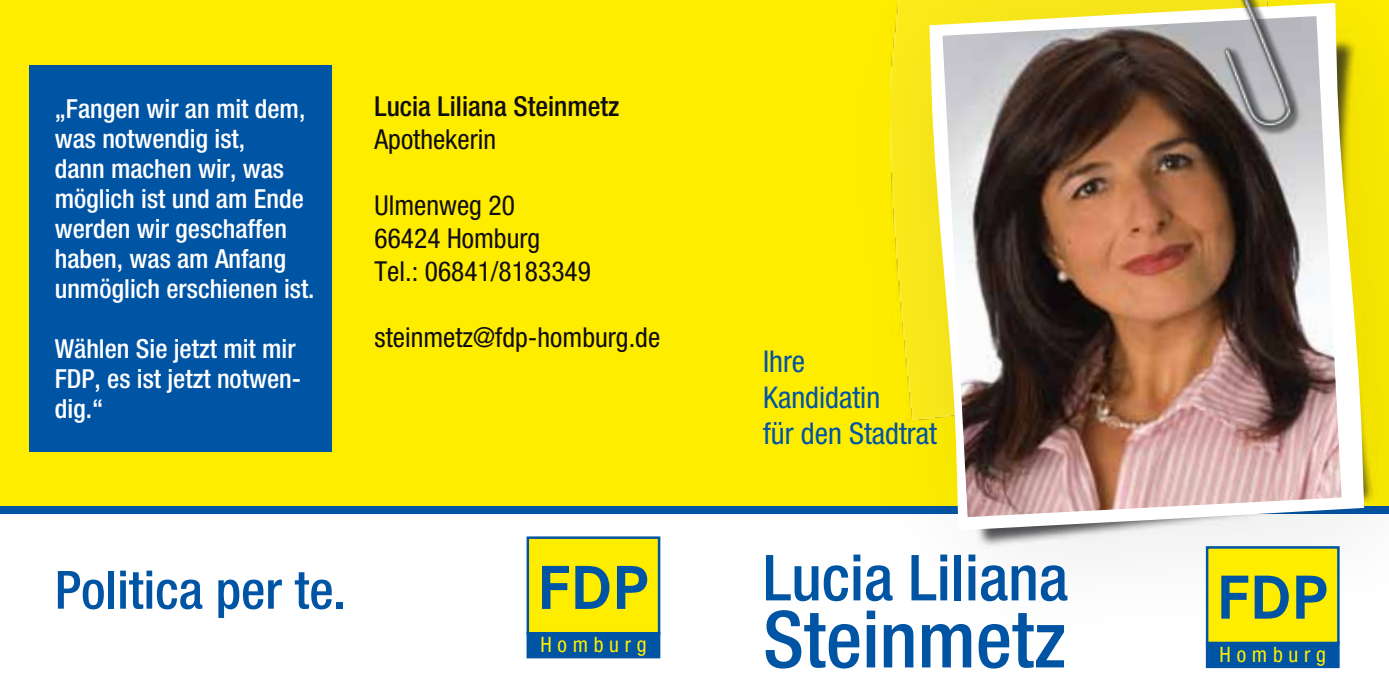
<style>
.page{position:relative;width:1389px;height:695px;background:#fff}
.page>*{position:absolute;margin:0;border:0;box-sizing:border-box;transform-origin:0 0}
.t1{font:500 condensed 78.75px "Helvetica Neue";color:#0054a4}
.t2{font:500 condensed 63.5px "Helvetica Neue";color:#0054a4}
.t3{font:500 condensed 52.75px "Helvetica Neue";color:#0054a4}
.t4{font:condensed 30px/36px "Helvetica Neue";color:#0054a4}
.t5{font:condensed 27.5px/33px "Helvetica Neue";color:#100d12}
.t6{font:500 condensed 27.5px "Helvetica Neue";color:#100d12}
.t7{font:500 condensed 26.25px/30px "Helvetica Neue";color:#fff}
.t8{font:condensed 21.25px "Helvetica Neue";letter-spacing:.27em;color:#ffed00}
</style>
<div class="page">
<div style="left:0;top:0;width:1389px;height:508px;background:#ffed00"></div>
<div style="left:0;top:506px;width:1389px;height:7px;background:#0054a4"></div>
<svg style="left:865px;top:0;width:524px;height:596px"></svg>
<img style="left:939px;top:12px;width:407px;height:509px">
<img style="left:1222px;top:0;width:81px;height:137px">
<img style="left:1223px;top:0;width:71px;height:128px">
<div style="left:527px;top:632px;width:133px;height:26px;background:#0054a4"></div>
<div style="left:527px;top:536px;width:133px;height:98px;background:#ffed00;border:2px solid #0054a4"></div>
<svg style="left:542px;top:565px;width:27px;height:43px"></svg>
<svg style="left:575px;top:565px;width:35px;height:43px"></svg>
<svg style="left:617px;top:565px;width:30px;height:43px"></svg>
<div style="left:1206px;top:641px;width:134px;height:27px;background:#0054a4"></div>
<div style="left:1206px;top:546px;width:134px;height:98px;background:#ffed00;border:2px solid #0054a4"></div>
<svg style="left:1221px;top:575px;width:27px;height:43px"></svg>
<svg style="left:1255px;top:575px;width:34px;height:43px"></svg>
<svg style="left:1296px;top:575px;width:31px;height:43px"></svg>
<div style="left:29px;top:65px;width:302px;height:386px;background:#0054a4"></div>
<p class="t7" style="left:55px;top:93px;width:261px">„Fangen wir an mit dem, was notwendig ist,<br>dann machen wir, was möglich ist und am Ende werden wir geschaffen haben, was am Anfang unmöglich erschienen ist.</p>
<p class="t7" style="left:55px;top:333px;width:248px">Wählen Sie jetzt mit mir<br>FDP, es ist jetzt notwen&shy;dig.“</p>
<p class="t6" style="left:375px;top:90px;width:246px">Lucia Liliana Steinmetz</p>
<p class="t5" style="left:375px;top:123px;width:123px">Apothekerin</p>
<p class="t5" style="left:375px;top:189px;width:218px">Ulmenweg 20<br>66424 Homburg<br>Tel.: 06841/8183349</p>
<p class="t5" style="left:375px;top:321px;width:287px">steinmetz@fdp-homburg.de</p>
<h3 class="t3" style="left:55px;top:558px;width:293px">Politica per te.</h3>
<p class="t8" style="left:540px;top:632px;width:108px">Homburg</p>
<p class="t4" style="left:763px;top:342px;width:175px">Ihre<br>Kandidatin<br>für den Stadtrat</p>
<h2 class="t2" style="left:763px;top:540px;width:307px">Lucia Liliana</h2>
<h1 class="t1" style="left:763px;top:592px;width:304px">Steinmetz</h1>
<p class="t8" style="left:1220px;top:642px;width:108px">Homburg</p>
</div>
